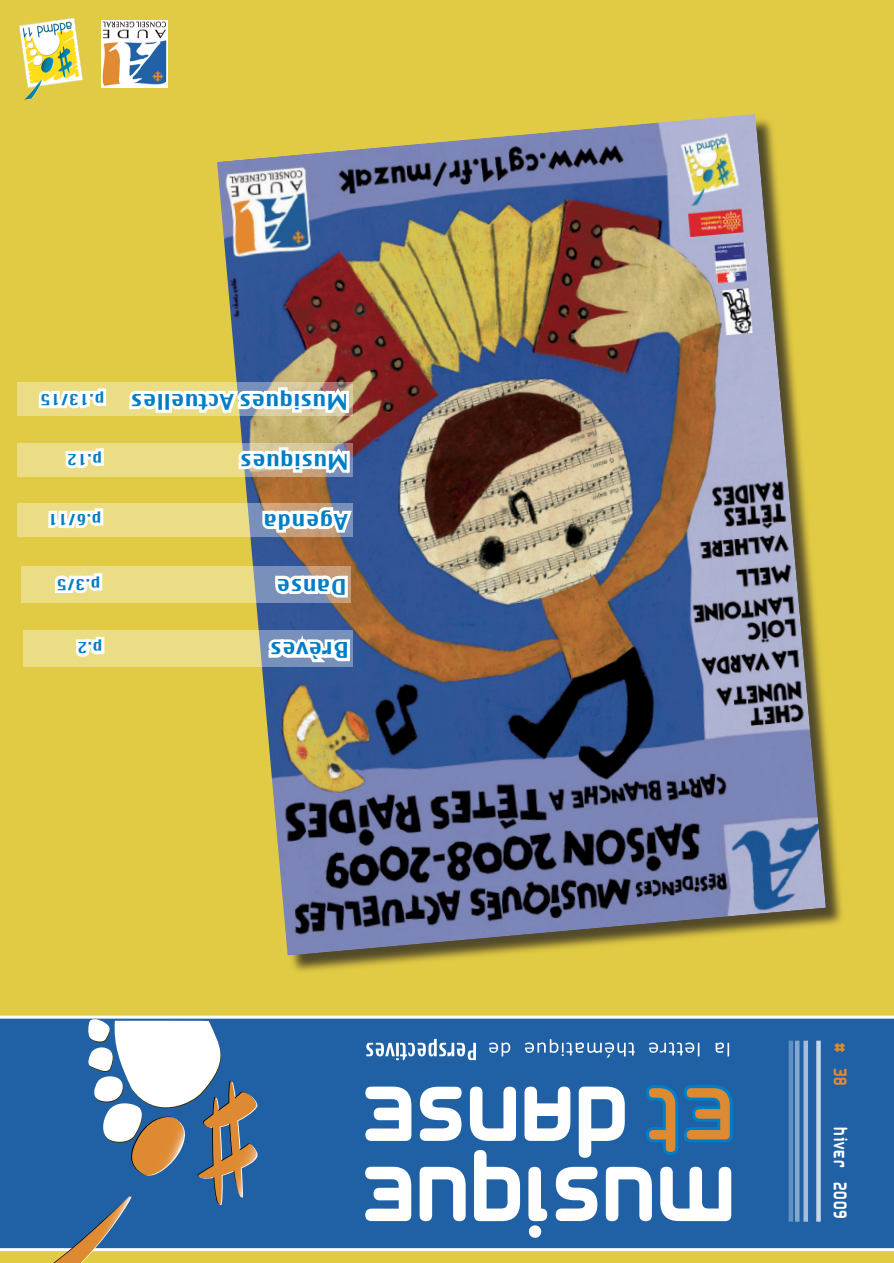
<style>
.page{position:relative;width:894px;height:1263px;background:#fff}
.page>*{position:absolute;margin:0;border:0;box-sizing:border-box;transform-origin:0 0}
.t1{font:21px "Virtue";color:#007ec5}
.t2{font:16.5px "Airstrip Four";letter-spacing:.07em;color:#fff;scale:.81 1}
.t3{font:16.5px "Airstrip Four";color:#df8a31;scale:.81 1}
.t4{font:15px "Virtue";color:#007ec5}
</style>
<div class="page">
<div style="left:0;top:0;width:893px;height:1262px;background:#e1cb44"></div>
<div style="left:0;top:1015px;width:893px;height:235px;background:#2061a6"></div>
<svg style="left:816px;top:1040px;width:4px;height:181px"></svg>
<div style="left:788px;top:1040px;width:5px;height:181px;background:#6290c0"></div>
<div style="left:794px;top:1040px;width:5px;height:181px;background:#83a7cd"></div>
<svg style="left:803px;top:1040px;width:4px;height:181px"></svg>
<svg style="left:366px;top:1038px;width:363px;height:22px;background:#4a7fb6"></svg>
<svg style="left:365px;top:1083px;width:369px;height:154px"></svg>
<svg style="left:44px;top:1017px;width:215px;height:245px"></svg>
<div style="left:218px;top:115px;width:627px;height:860px;background:#231f20;opacity:.75"></div>
<img style="left:217px;top:114px;width:608px;height:841px">
<img style="left:101px;top:20px;width:66px;height:68px">
<img style="left:19px;top:19px;width:64px;height:81px">
<div style="left:17px;top:503px;width:335px;height:34px;background:#ebdd85"></div>
<div style="left:18px;top:443px;width:335px;height:34px;background:#ebdd85"></div>
<div style="left:23px;top:629px;width:330px;height:37px;background:#ebdd85"></div>
<div style="left:21px;top:566px;width:330px;height:36px;background:#ebdd85"></div>
<div style="left:17px;top:381px;width:335px;height:34px;background:#ebdd85"></div>
<svg style="left:124px;top:382px;width:232px;height:285px"></svg>
<svg style="left:34px;top:353px;width:75px;height:304px"></svg>
<p class="t4" style="left:104px;top:409px;width:65px;rotate:-180deg">p.13/15</p>
<p class="t1" style="left:347px;top:415px;width:219px;rotate:-180deg">Musiques Actuelles</p>
<p class="t4" style="left:102px;top:469px;width:37px;rotate:-180deg">p.12</p>
<p class="t1" style="left:348px;top:475px;width:110px;rotate:-180deg">Musiques</p>
<p class="t4" style="left:101px;top:529px;width:55px;rotate:-180deg">p.6/11</p>
<p class="t1" style="left:347px;top:535px;width:86px;rotate:-180deg">Agenda</p>
<p class="t4" style="left:100px;top:594px;width:45px;rotate:-180deg">p.3/5</p>
<p class="t1" style="left:346px;top:600px;width:72px;rotate:-180deg">Danse</p>
<p class="t4" style="left:103px;top:658px;width:27px;rotate:-180deg">p.2</p>
<p class="t1" style="left:348px;top:664px;width:80px;rotate:-180deg">Brèves</p>
<p class="t3" style="left:848px;top:1041px;width:55px;rotate:90deg"># 38</p>
<p class="t2" style="left:848px;top:1127px;width:114px;rotate:90deg">hiver 2009</p>
</div>
